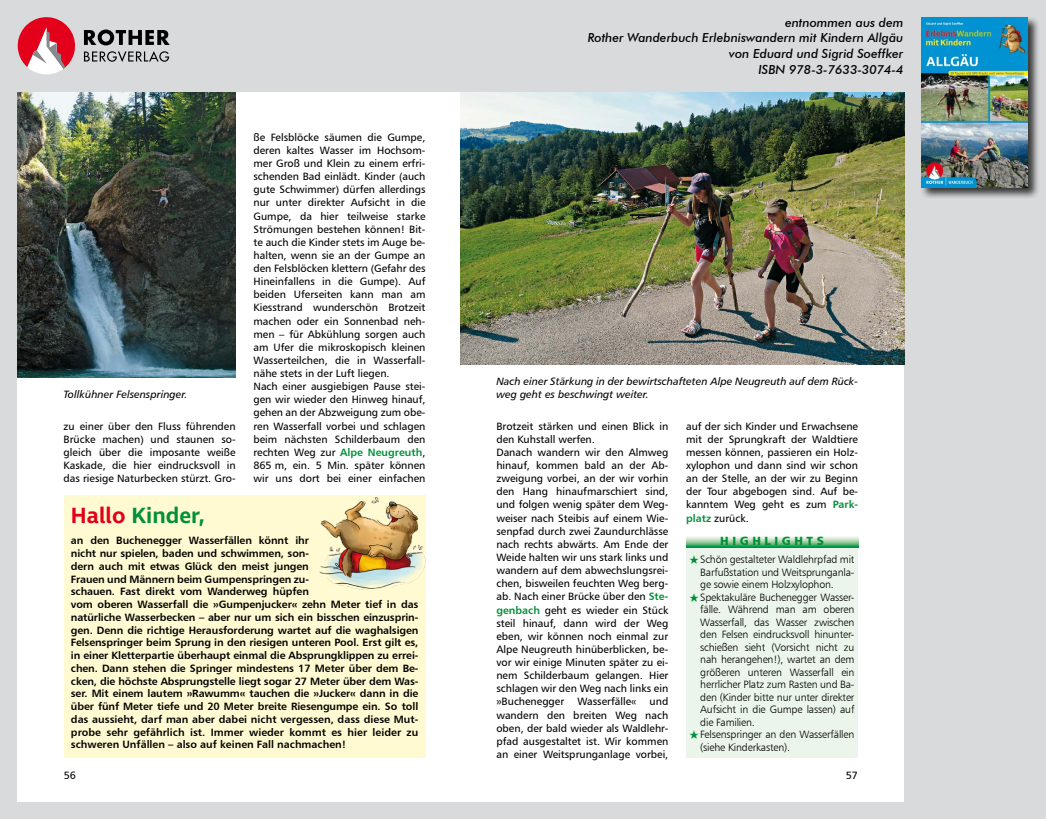
<style>
.page{position:relative;width:1046px;height:819px;background:#fff}
.page>*{position:absolute;margin:0;border:0;box-sizing:border-box;transform-origin:0 0}
.t1{font:600 22.5px "Ingra";color:#009037}
.t2{font:italic 500 12.5px/15.8px "Futura BT";color:#000;text-align:right}
.t3{font:11.88px "Humanist 777 BT Black B";letter-spacing:.3em;color:#009037}
.t4{font:10.62px/13.1px "Humanist 777 BT Roman B";color:#000;text-align:justify}
.t5{font:10.62px/12.8px "Humanist 777 BT Bold B";letter-spacing:-.01em;color:#000}
.t6{font:10.62px/12.5px "Humanist 777 BT Light B";letter-spacing:-.015em;color:#000}
.t7{font:10.62px/12.5px "Humanist 777 BT Italic B";color:#000}
.s1{font-family:"Humanist 777 BT Bold B";color:#009037}
.s2{color:#e2001a}
</style>
<div class="page">
<div style="left:0;top:0;width:1045px;height:819px;background:#d9dadb"></div>
<div style="left:18px;top:92px;width:886px;height:709px;background:#fff"></div>
<svg style="left:84px;top:30px;width:86px;height:15px"></svg>
<svg style="left:84px;top:51px;width:85px;height:11px"></svg>
<svg style="left:18px;top:17px;width:57px;height:57px"></svg>
<div style="left:919px;top:16px;width:120px;height:183px;background:#000;opacity:.75"></div>
<img style="left:921px;top:17px;width:106px;height:170px">
<img style="left:461px;top:92px;width:443px;height:272px">
<div style="left:64px;top:495px;width:361px;height:263px;background:#fffad1"></div>
<img style="left:18px;top:92px;width:218px;height:285px">
<div style="left:686px;top:534px;width:171px;height:224px;background:#ecf5eb"></div>
<svg style="left:686px;top:534px;width:171px;height:13px"></svg>
<img style="left:319px;top:495px;width:107px;height:97px">
<p class="t7" style="left:64px;top:388px;width:125px">Tollkühner Felsenspringer.</p>
<p class="t4" style="left:64px;top:419px;width:173px">zu einer über den Fluss führenden Brücke machen) und staunen so&shy;gleich über die imposante weiße Kaskade, die hier eindrucksvoll in das riesige Naturbecken stürzt. Gro-</p>
<p class="t4" style="left:253px;top:130px;width:173px;text-align:left">ße Felsblöcke säumen die Gumpe, deren kaltes Wasser im Hochsom&shy;mer Groß und Klein zu einem erfri&shy;schenden Bad einlädt. Kinder (auch gute Schwimmer) dürfen allerdings nur unter direkter Aufsicht in die<br>Gumpe, da hier teilweise starke<br>Strömungen bestehen können! Bit&shy;te auch die Kinder stets im Auge be&shy;halten, wenn sie an der Gumpe an den Felsblöcken klettern (Gefahr des<br>Hineinfallens in die Gumpe). Auf beiden Uferseiten kann man am<br>Kiesstrand wunderschön Brotzeit machen oder ein Sonnenbad neh&shy;men – für Abkühlung sorgen auch am Ufer die mikroskopisch kleinen<br>Wasserteilchen, die in Wasserfall&shy;nähe stets in der Luft liegen.<br>Nach einer ausgiebigen Pause stei&shy;gen wir wieder den Hinweg hinauf, gehen an der Abzweigung zum obe&shy;ren Wasserfall vorbei und schlagen beim nächsten Schilderbaum den rechten Weg zur <span class="s1">Alpe Neugreuth</span>,<br>865 m, ein. 5 Min. später können wir uns dort bei einer einfachen</p>
<h1 class="t1" style="left:71px;top:501px;width:135px"><span class="s2">Hallo</span> Kinder,</h1>
<p class="t5" style="left:71px;top:534px;width:349px">an den Buchenegger Wasserfällen könnt ihr<br>nicht nur spielen, baden und schwimmen, son-<br>dern auch mit etwas Glück den meist jungen<br>Frauen und Männern beim Gumpenspringen zu-<br>schauen. Fast direkt vom Wanderweg hüpfen<br>vom oberen Wasserfall die »Gumpenjucker« zehn Meter tief in das natürliche Wasserbecken – aber nur um sich ein bisschen einzusprin&shy;gen. Denn die richtige Herausforderung wartet auf die waghalsigen Felsenspringer beim Sprung in den riesigen unteren Pool. Erst gilt es, in einer Kletterpartie überhaupt einmal die Absprungklippen zu errei&shy;chen. Dann stehen die Springer mindestens 17 Meter über dem Be&shy;cken, die höchste Absprungstelle liegt sogar 27 Meter über dem Was&shy;ser. Mit einem lautem »Rawumm« tauchen die »Jucker« dann in die über fünf Meter tiefe und 20 Meter breite Riesengumpe ein. So toll das aussieht, darf man aber dabei nicht vergessen, dass diese Mut&shy;probe sehr gefährlich ist. Immer wieder kommt es hier leider zu schweren Unfällen – also auf keinen Fall nachmachen!</p>
<p class="t2" style="left:587px;top:14px;width:317px">entnommen aus dem<br>Rother Wanderbuch Erlebniswandern mit Kindern Allgäu von Eduard und Sigrid Soeffker<br>ISBN 978-3-7633-3074-4</p>
<p class="t7" style="left:496px;top:375px;width:363px">Nach einer Stärkung in der bewirtschafteten Alpe Neugreuth auf dem Rück&shy;weg geht es beschwingt weiter.</p>
<p class="t4" style="left:496px;top:419px;width:173px;text-align:left">Brotzeit stärken und einen Blick in den Kuhstall werfen.<br>Danach wandern wir den Almweg hinauf, kommen bald an der Ab&shy;zweigung vorbei, an der wir vorhin den Hang hinaufmarschiert sind, und folgen wenig später dem Weg&shy;weiser nach Steibis auf einem Wie&shy;senpfad durch zwei Zaundurchlässe nach rechts abwärts. Am Ende der<br>Weide halten wir uns stark links und wandern auf dem abwechslungsrei&shy;chen, bisweilen feuchten Weg berg&shy;ab. Nach einer Brücke über den <span class="s1">Ste&shy;genbach</span> geht es wieder ein Stück steil hinauf, dann wird der Weg eben, wir können noch einmal zur<br>Alpe Neugreuth hinüberblicken, be&shy;vor wir einige Minuten später zu ei&shy;nem Schilderbaum gelangen. Hier schlagen wir den Weg nach links ein »Buchenegger Wasserfälle« und wandern den breiten Weg nach oben, der bald wieder als Waldlehr&shy;pfad ausgestaltet ist. Wir kommen an einer Weitsprunganlage vorbei,</p>
<p class="t4" style="left:686px;top:419px;width:173px">auf der sich Kinder und Erwachsene mit der Sprungkraft der Waldtiere messen können, passieren ein Holz&shy;xylophon und dann sind wir schon an der Stelle, an der wir zu Beginn der Tour abgebogen sind. Auf be&shy;kanntem Weg geht es zum <span class="s1">Park&shy;platz</span> zurück.</p>
<p class="t3" style="left:720px;top:533px;width:105px">HIGHLIGHTS</p>
<p class="t6" style="left:700px;top:553px;width:156px">Schön gestalteter Waldlehrpfad mit<br>Barfußstation und Weitsprunganla&shy;ge sowie einem Holzxylophon.<br>Spektakuläre Buchenegger Wasser&shy;fälle. Während man am oberen<br>Wasserfall, das Wasser zwischen den Felsen eindrucksvoll hinunter&shy;schießen sieht (Vorsicht nicht zu nah herangehen!), wartet an dem größeren unteren Wasserfall ein herrlicher Platz zum Rasten und Ba&shy;den (Kinder bitte nur unter direkter<br>Aufsicht in die Gumpe lassen) auf die Familien.<br>Felsenspringer an den Wasserfällen (siehe Kinderkasten).</p>
<p class="t4" style="left:64px;top:768px;width:14px">56</p>
<p class="t4" style="left:845px;top:768px;width:14px">57</p>
</div>
